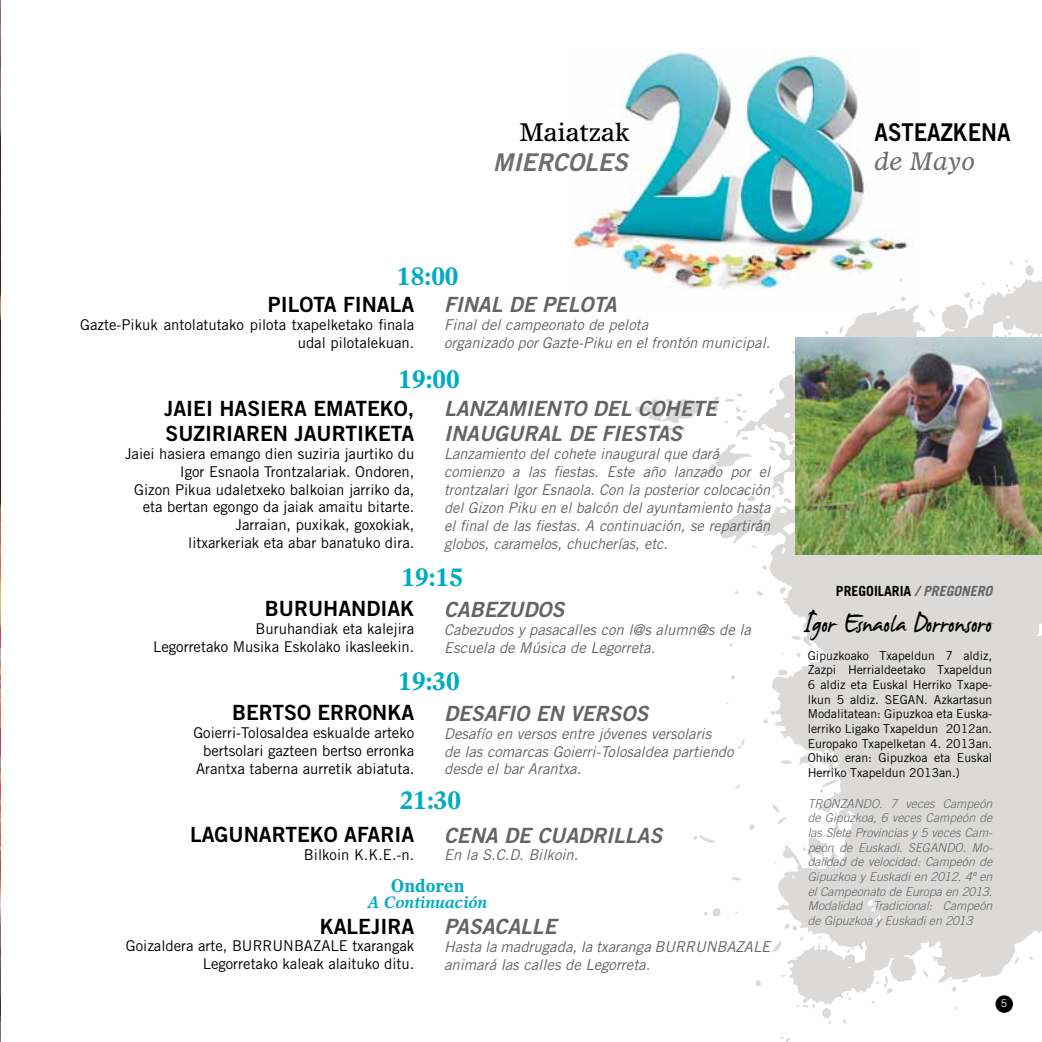
<style>
.page{position:relative;width:1042px;height:1042px;background:#fff}
.page>*{position:absolute;margin:0;border:0;box-sizing:border-box;transform-origin:0 0}
.t1{font:42px "James Fajardo";color:#000;scale:.88 1}
.t2{font:700 24.5px "Olympian";color:#00abc4}
.t3{font:24.5px "Trade Gothic Bold Two";color:#000;scale:.9 1}
.t4{font:italic 24.5px "Trade Gothic Bold Two";color:#6d6e71}
.t5{font:24.5px "Olympian";color:#000}
.t6{font:italic 24.5px "Olympian";color:#6d6e71}
.t7{font:21px/25.2px "Trade Gothic Bold Two";color:#000}
.t8{font:italic 21px/25.2px "Trade Gothic Bold Two";color:#636466}
.t9{font:700 17.5px "Olympian";color:#00abc4}
.t10{font:italic 700 15.75px "Olympian";color:#00abc4}
.t11{font:italic 14.88px/17.8px "Trade Gothic";color:#636466}
.t12{font:14.88px/17.8px "Trade Gothic";color:#000;text-align:right}
.t13{font:700 14px "Trade Gothic";color:#000}
.t14{font:12.25px/14.7px "Trade Gothic";color:#000;text-align:justify}
.t15{font:italic 300 12.25px/14.7px "Trade Gothic";color:#636466;text-align:justify}
.t16{font:10.5px "Trade Gothic";color:#fff}
.s1{font-style:italic;color:#636466}
</style>
<div class="page">
<img style="left:569px;top:48px;width:339px;height:241px">
<svg style="left:731px;top:877px;width:10px;height:4px"></svg>
<svg style="left:704px;top:908px;width:17px;height:8px"></svg>
<svg style="left:755px;top:980px;width:6px;height:6px"></svg>
<svg style="left:781px;top:1037px;width:9px;height:5px"></svg>
<svg style="left:796px;top:1005px;width:35px;height:19px"></svg>
<svg style="left:749px;top:824px;width:6px;height:6px"></svg>
<svg style="left:693px;top:835px;width:22px;height:8px"></svg>
<svg style="left:735px;top:784px;width:6px;height:5px"></svg>
<svg style="left:738px;top:739px;width:7px;height:10px"></svg>
<svg style="left:772px;top:704px;width:270px;height:301px;fill:#dbdad8"></svg>
<svg style="left:1025px;top:260px;width:9px;height:16px"></svg>
<svg style="left:899px;top:274px;width:5px;height:4px"></svg>
<svg style="left:763px;top:711px;width:12px;height:16px"></svg>
<svg style="left:809px;top:704px;width:10px;height:8px"></svg>
<svg style="left:825px;top:704px;width:7px;height:11px"></svg>
<svg style="left:799px;top:747px;width:39px;height:46px"></svg>
<svg style="left:859px;top:746px;width:9px;height:9px"></svg>
<svg style="left:880px;top:753px;width:14px;height:10px"></svg>
<svg style="left:886px;top:704px;width:47px;height:5px"></svg>
<svg style="left:932px;top:740px;width:5px;height:7px"></svg>
<svg style="left:1015px;top:713px;width:7px;height:8px"></svg>
<svg style="left:1037px;top:709px;width:5px;height:8px"></svg>
<svg style="left:635px;top:399px;width:79px;height:75px"></svg>
<svg style="left:714px;top:278px;width:328px;height:426px;fill:#dbdad8"></svg>
<div style="left:995px;top:995px;width:18px;height:18px;background:#000;border-radius:50%"></div>
<img style="left:0;top:0;width:1px;height:1042px">
<img style="left:796px;top:337px;width:246px;height:218px">
<h2 class="t5" style="left:519px;top:117px;width:112px">Maiatzak</h2>
<h2 class="t4" style="left:493px;top:147px;width:136px">MIERCOLES</h2>
<h2 class="t3" style="left:874px;top:117px;width:153px">ASTEAZKENA</h2>
<h2 class="t6" style="left:874px;top:147px;width:102px">de Mayo</h2>
<h2 class="t2" style="left:397px;top:261px;width:63px">18:00</h2>
<h3 class="t7" style="left:268px;top:291px;width:148px">PILOTA FINALA</h3>
<p class="t12" style="left:80px;top:315px;width:336px">Gazte-Pikuk antolatutako pilota txapelketako finala udal pilotalekuan.</p>
<h3 class="t8" style="left:444px;top:292px;width:174px">FINAL DE PELOTA</h3>
<p class="t11" style="left:444px;top:316px;width:328px">Final del campeonato de pelota<br>organizado por Gazte-Piku en el frontón municipal.</p>
<h2 class="t2" style="left:398px;top:364px;width:63px">19:00</h2>
<h3 class="t7" style="left:164px;top:395px;width:252px">JAIEI HASIERA EMATEKO,<br>SUZIRIAREN JAURTIKETA</h3>
<p class="t12" style="left:125px;top:444px;width:291px">Jaiei hasiera emango dien suziria jaurtiko du Igor Esnaola Trontzalariak. Ondoren,<br>Gizon Pikua udaletxeko balkoian jarriko da, eta bertan egongo da jaiak amaitu bitarte.<br>Jarraian, puxikak, goxokiak,<br>litxarkeriak eta abar banatuko dira.</p>
<h3 class="t8" style="left:444px;top:396px;width:274px">LANZAMIENTO DEL COHETE<br>INAUGURAL DE FIESTAS</h3>
<p class="t11" style="left:444px;top:445px;width:328px">Lanzamiento del cohete inaugural que dará comienzo a las fiestas. Este año lanzado por el trontzalari Igor Esnaola. Con la posterior colocación del Gizon Piku en el balcón del ayuntamiento hasta el final de las fiestas. A continuación, se repartirán globos, caramelos, chucherías, etc.</p>
<h2 class="t2" style="left:402px;top:562px;width:63px">19:15</h2>
<h3 class="t7" style="left:265px;top:596px;width:151px">BURUHANDIAK</h3>
<p class="t12" style="left:153px;top:620px;width:263px">Buruhandiak eta kalejira<br>Legorretako Musika Eskolako ikasleekin.</p>
<h3 class="t8" style="left:444px;top:596px;width:122px">CABEZUDOS</h3>
<p class="t11" style="left:444px;top:620px;width:308px">Cabezudos y pasacalles con l@s alumn@s de la<br>Escuela de Música de Legorreta.</p>
<h2 class="t2" style="left:398px;top:666px;width:63px">19:30</h2>
<h3 class="t7" style="left:232px;top:700px;width:184px">BERTSO ERRONKA</h3>
<p class="t12" style="left:193px;top:724px;width:222px">Goierri-Tolosaldea eskualde arteko bertsolari gazteen bertso erronka<br>Arantxa taberna aurretik abiatuta.</p>
<h3 class="t8" style="left:444px;top:700px;width:206px">DESAFIO EN VERSOS</h3>
<p class="t11" style="left:444px;top:724px;width:291px">Desafío en versos entre jóvenes versolaris<br>de las comarcas Goierri-Tolosaldea partiendo desde el bar Arantxa.</p>
<h2 class="t2" style="left:400px;top:785px;width:63px">21:30</h2>
<h3 class="t7" style="left:190px;top:822px;width:226px">LAGUNARTEKO AFARIA</h3>
<p class="t12" style="left:304px;top:845px;width:112px">Bilkoin K.K.E.-n.</p>
<h3 class="t8" style="left:444px;top:822px;width:220px">CENA DE CUADRILLAS</h3>
<p class="t11" style="left:444px;top:846px;width:136px">En la S.C.D. Bilkoin.</p>
<p class="t9" style="left:391px;top:875px;width:75px">Ondoren</p>
<p class="t10" style="left:368px;top:892px;width:121px">A Continuación</p>
<h3 class="t7" style="left:320px;top:913px;width:96px">KALEJIRA</h3>
<p class="t12" style="left:126px;top:937px;width:290px">Goizaldera arte, BURRUNBAZALE txarangak<br>Legorretako kaleak alaituko ditu.</p>
<h3 class="t8" style="left:444px;top:913px;width:114px">PASACALLE</h3>
<p class="t11" style="left:444px;top:937px;width:328px">Hasta la madrugada, la txaranga BURRUNBAZALE animará las calles de Legorreta.</p>
<p class="t13" style="left:836px;top:583px;width:158px">PREGOILARIA <span class="s1">/ PREGONERO</span></p>
<h1 class="t1" style="left:804px;top:602px;width:215px">Igor Esnaola Dorronsoro</h1>
<p class="t14" style="left:808px;top:647px;width:186px">Gipuzkoako Txapeldun 7 aldiz, Zazpi Herrialdeetako Txapeldun 6 aldiz eta Euskal Herriko Txape&shy;lkun 5 aldiz. SEGAN. Azkartasun Modalitatean: Gipuzkoa eta Euska&shy;lerriko Ligako Txapeldun 2012an.<br>Europako Txapelketan 4. 2013an.<br>Ohiko eran: Gipuzkoa eta Euskal Herriko Txapeldun 2013an.)</p>
<p class="t15" style="left:808px;top:795px;width:186px">TRONZANDO. 7 veces Campeón de Gipuzkoa, 6 veces Campeón de las Siete Provincias y 5 veces Cam&shy;peón de Euskadi. SEGANDO. Mo&shy;dalidad de velocidad: Campeón de Gipuzkoa y Euskadi en 2012. 4º en el Campeonato de Europa en 2013.<br>Modalidad Tradicional: Campeón de Gipuzkoa y Euskadi en 2013</p>
<p class="t16" style="left:1001px;top:997px;width:8px">5</p>
</div>
